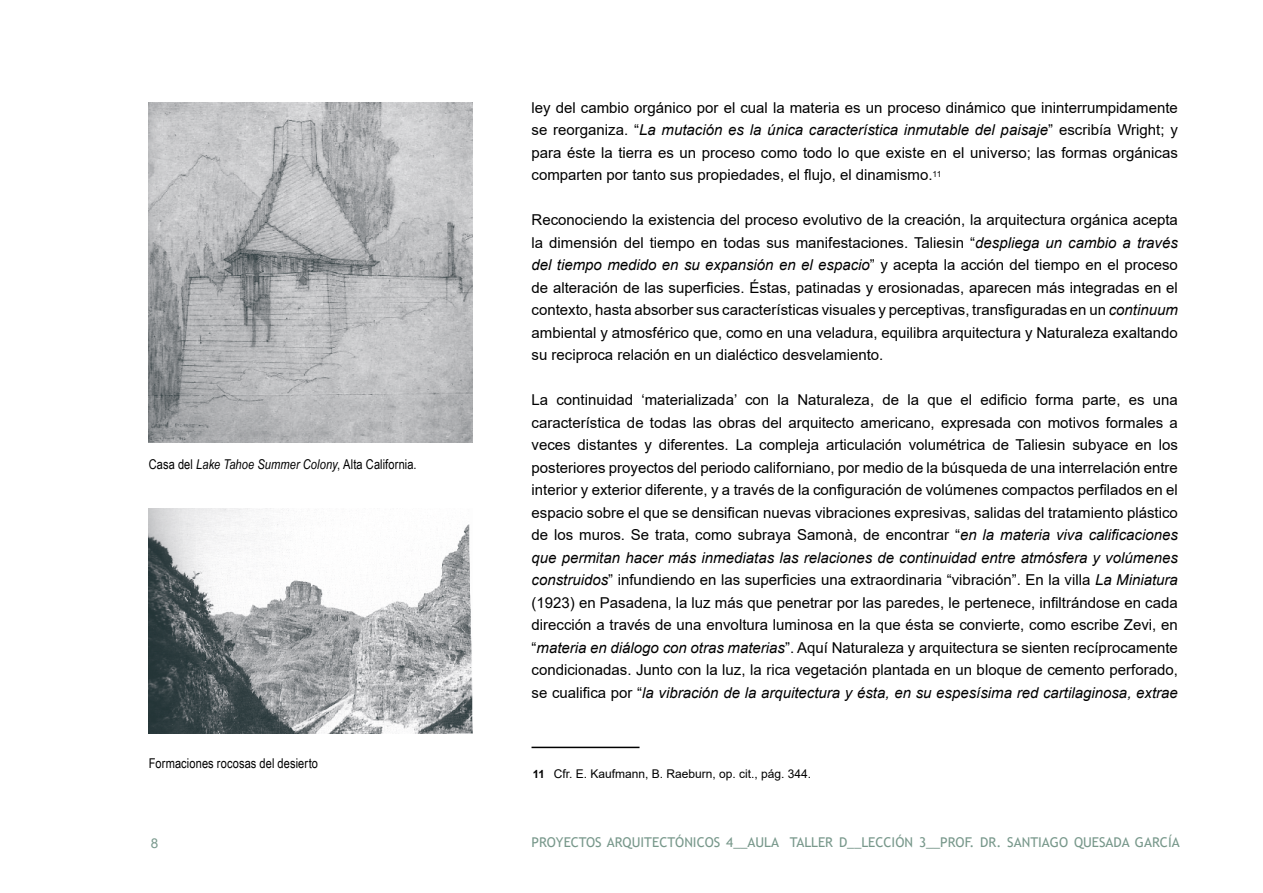
<style>
.page{position:relative;width:1263px;height:893px;background:#fff}
.page>*{position:absolute;margin:0;border:0;box-sizing:border-box;transform-origin:0 0}
.t1{font:15px/22.5px "Arial";color:#000;text-align:justify}
.t2{font:13.5px "Trebuchet MS";color:#78988b}
.t3{font:13.5px "Arial Narrow";letter-spacing:.01em;color:#000}
.t4{font:13.5px "Arial";color:#79998d}
.t5{font:12px "Arial";color:#000}
.s1{font-style:italic}
.s2{font-weight:700;font-size:11.25px}
</style>
<div class="page">
<hr style="left:531px;top:747px;width:108px;height:1px;background:#000">
<img style="left:149px;top:102px;width:323px;height:341px">
<img style="left:149px;top:508px;width:323px;height:225px">
<p class="t3" style="left:149px;top:455px;width:269px">Casa del <span class="s1">Lake Tahoe Summer Colony</span>, Alta California.</p>
<p class="t3" style="left:149px;top:753px;width:171px">Formaciones rocosas del desierto</p>
<p class="t1" style="left:531px;top:96px;width:648px">ley del cambio orgánico por el cual la materia es un proceso dinámico que ininterrumpidamente se reorganiza. “<span class="s1">La mutación es la única característica inmutable del paisaje</span>” escribía Wright; y para éste la tierra es un proceso como todo lo que existe en el universo; las formas orgánicas comparten por tanto sus propiedades, el flujo, el dinamismo.<sup>11</sup></p>
<p class="t1" style="left:531px;top:209px;width:648px">Reconociendo la existencia del proceso evolutivo de la creación, la arquitectura orgánica acepta la dimensión del tiempo en todas sus manifestaciones. Taliesin “<span class="s1">despliega un cambio a través del tiempo medido en su expansión en el espacio</span>” y acepta la acción del tiempo en el proceso de alteración de las superficies. Éstas, patinadas y erosionadas, aparecen más integradas en el contexto, hasta absorber sus características visuales y perceptivas, transfiguradas en un <span class="s1">continuum </span>ambiental y atmosférico que, como en una veladura, equilibra arquitectura y Naturaleza exaltando su reciproca relación en un dialéctico desvelamiento.</p>
<p class="t1" style="left:531px;top:389px;width:648px">La continuidad ‘materializada’ con la Naturaleza, de la que el edificio forma parte, es una característica de todas las obras del arquitecto americano, expresada con motivos formales a veces distantes y diferentes. La compleja articulación volumétrica de Taliesin subyace en los posteriores proyectos del periodo californiano, por medio de la búsqueda de una interrelación entre interior y exterior diferente, y a través de la configuración de volúmenes compactos perfilados en el espacio sobre el que se densifican nuevas vibraciones expresivas, salidas del tratamiento plástico de los muros. Se trata, como subraya Samonà, de encontrar “<span class="s1">en la materia viva calificaciones que permitan hacer más inmediatas las relaciones de continuidad entre atmósfera y volúmenes construidos</span>” infundiendo en las superficies una extraordinaria “vibración”. En la villa <span class="s1">La Miniatura </span>(1923) en Pasadena, la luz más que penetrar por las paredes, le pertenece, infiltrándose en cada dirección a través de una envoltura luminosa en la que ésta se convierte, como escribe Zevi, en “<span class="s1">materia en diálogo con otras materias</span>”. Aquí Naturaleza y arquitectura se sienten recíprocamente condicionadas. Junto con la luz, la rica vegetación plantada en un bloque de cemento perforado, se cualifica por “<span class="s1">la vibración de la arquitectura y ésta, en su espesísima red cartilaginosa, extrae</span></p>
<p class="t5" style="left:533px;top:766px;width:280px"><span class="s2">11</span> Cfr. E. Kaufmann, B. Raeburn, op. cit., pág. 344.</p>
<p class="t4" style="left:151px;top:834px;width:9px">8</p>
<p class="t2" style="left:531px;top:833px;width:650px">PROYECTOS ARQUITECTÓNICOS 4__AULA TALLER D__LECCIÓN 3__PROF. DR. SANTIAGO QUESADA GARCÍA</p>
</div>
